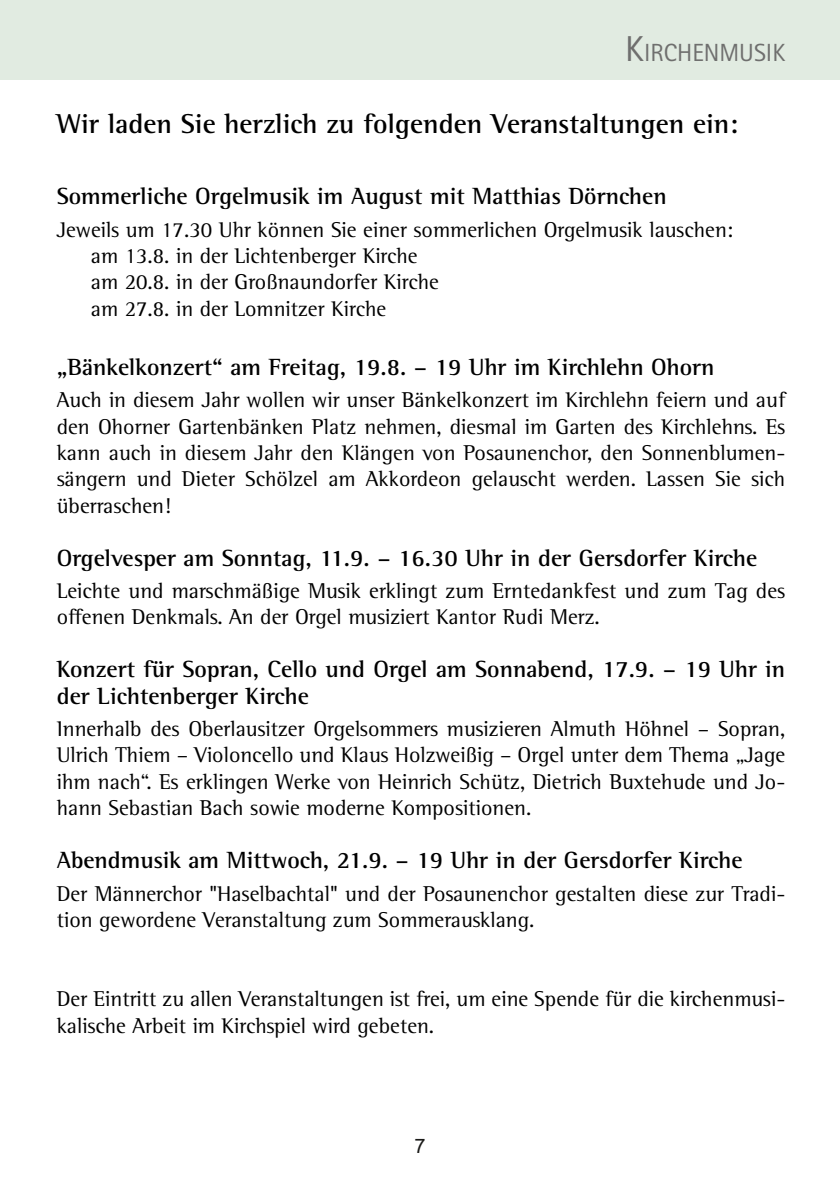
<style>
.page{position:relative;width:840px;height:1191px;background:#fff}
.page>*{position:absolute;margin:0;border:0;box-sizing:border-box;transform-origin:0 0}
.t1{font:700 28px "Rotis Semi Serif Pro";color:#000}
.t2{font:24.8px "Rotis Sans Serif Pro";color:#6f6f6e}
.t3{font:700 24px/26.4px "Rotis Semi Serif Pro";color:#000}
.t4{font:22px/26.4px "Rotis Semi Serif Pro";color:#000}
.t5{font:20px "Arial";color:#1a1a18}
.s1{font-size:36px}
</style>
<div class="page">
<div style="left:0;top:0;width:839px;height:79px;background:#e1ebe1"></div>
<p class="t2" style="left:625px;top:43px;width:161px"><span class="s1">K</span>IRCHENMUSIK</p>
<p class="t1" style="left:57px;top:113px;width:682px">Wir laden Sie herzlich zu folgenden Veranstaltungen ein:</p>
<p class="t3" style="left:57px;top:186px;width:611px">Sommerliche Orgelmusik im August mit Matthias Dörnchen</p>
<p class="t4" style="left:91px;top:219px;width:643px;text-indent:-34px">Jeweils um 17.30 Uhr können Sie einer sommerlichen Orgelmusik lauschen: am 13.8. in der Lichtenberger Kirche<br>am 20.8. in der Großnaundorfer Kirche<br>am 27.8. in der Lomnitzer Kirche</p>
<p class="t3" style="left:57px;top:357px;width:659px">„Bänkelkonzert“ am Freitag, 19.8. – 19 Uhr im Kirchlehn Ohorn</p>
<p class="t4" style="left:57px;top:389px;width:729px;text-align:justify">Auch in diesem Jahr wollen wir unser Bänkelkonzert im Kirchlehn feiern und auf den Ohorner Gartenbänken Platz nehmen, diesmal im Garten des Kirchlehns. Es kann auch in diesem Jahr den Klängen von Posaunenchor, den Sonnenblumen&shy;sängern und Dieter Schölzel am Akkordeon gelauscht werden. Lassen Sie sich überraschen!</p>
<p class="t3" style="left:57px;top:547px;width:701px">Orgelvesper am Sonntag, 11.9. – 16.30 Uhr in der Gersdorfer Kirche</p>
<p class="t4" style="left:57px;top:580px;width:729px">Leichte und marschmäßige Musik erklingt zum Erntedankfest und zum Tag des offenen Denkmals. An der Orgel musiziert Kantor Rudi Merz.</p>
<p class="t3" style="left:57px;top:659px;width:729px">Konzert für Sopran, Cello und Orgel am Sonnabend, 17.9. – 19 Uhr in der Lichtenberger Kirche</p>
<p class="t4" style="left:57px;top:718px;width:729px;text-align:justify">Innerhalb des Oberlausitzer Orgelsommers musizieren Almuth Höhnel – Sopran, Ulrich Thiem – Violoncello und Klaus Holzweißig – Orgel unter dem Thema „Jage ihm nach“. Es erklingen Werke von Heinrich Schütz, Dietrich Buxtehude und Jo&shy;hann Sebastian Bach sowie moderne Kompositionen.</p>
<p class="t3" style="left:57px;top:850px;width:686px">Abendmusik am Mittwoch, 21.9. – 19 Uhr in der Gersdorfer Kirche</p>
<p class="t4" style="left:57px;top:883px;width:729px">Der Männerchor "Haselbachtal" und der Posaunenchor gestalten diese zur Tradi&shy;tion gewordene Veranstaltung zum Sommerausklang.</p>
<p class="t4" style="left:57px;top:988px;width:729px">Der Eintritt zu allen Veranstaltungen ist frei, um eine Spende für die kirchenmusi&shy;kalische Arbeit im Kirchspiel wird gebeten.</p>
<p class="t5" style="left:414px;top:1138px;width:13px">7</p>
</div>
